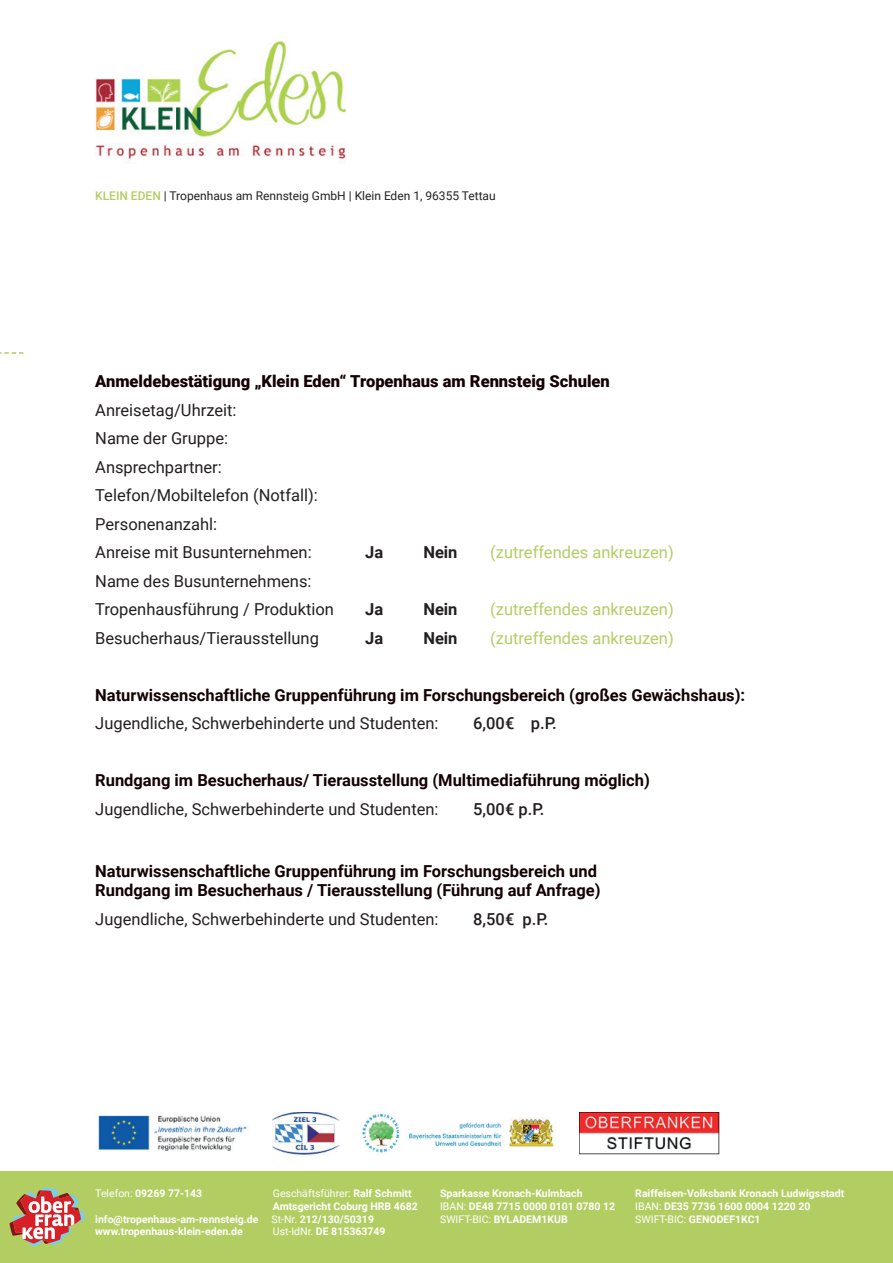
<style>
.page{position:relative;width:893px;height:1263px;background:#fff}
.page>*{position:absolute;margin:0;border:0;box-sizing:border-box;transform-origin:0 0}
.t1{font:16.5px/28.5px "Roboto";color:#231f20}
.t2{font:700 16.5px/18.9px "Roboto";color:#130003}
.t3{font:16.5px "Roboto";color:#b2ce63}
.t4{font:900 16.5px "Roboto";color:#130003}
.t5{font:500 16.5px "Roboto";color:#231f20}
.t6{font:700 16.5px "Roboto";color:#231f20}
.t7{font:12px "Roboto";color:#231f20}
.t8{font:700 10.5px "Roboto";color:#fff}
.t9{font:10.5px "Roboto";color:#fff}
.s1{font-weight:500;color:#b2cc63}
.s2{font-weight:400}
.s3{font-weight:700}
</style>
<div class="page">
<svg style="left:0;top:352px;width:23px;height:2px"></svg>
<img style="left:94px;top:41px;width:252px;height:118px">
<div style="left:0;top:1171px;width:893px;height:92px;background:#b2ce63"></div>
<img style="left:98px;top:1115px;width:149px;height:36px">
<img style="left:272px;top:1112px;width:67px;height:43px">
<img style="left:361px;top:1112px;width:193px;height:41px">
<img style="left:580px;top:1112px;width:140px;height:42px">
<svg style="left:10px;top:1188px;width:75px;height:59px"></svg>
<p class="t7" style="left:95px;top:187px;width:402px"><span class="s1">KLEIN EDEN</span> | Tropenhaus am Rennsteig GmbH | Klein Eden 1, 96355 Tettau</p>
<p class="t4" style="left:95px;top:370px;width:516px">Anmeldebestätigung „Klein Eden“ Tropenhaus am Rennsteig Schulen</p>
<p class="t1" style="left:95px;top:395px;width:224px">Anreisetag/Uhrzeit:<br>Name der Gruppe:<br>Ansprechpartner:<br>Telefon/Mobiltelefon (Notfall):<br>Personenanzahl:<br>Anreise mit Busunternehmen:</p>
<p class="t6" style="left:365px;top:541px;width:20px">Ja</p>
<p class="t6" style="left:423px;top:541px;width:36px">Nein</p>
<p class="t3" style="left:490px;top:541px;width:185px">(zutreffendes ankreuzen)</p>
<p class="t1" style="left:95px;top:566px;width:240px">Name des Busunternehmens:<br>Tropenhausführung / Produktion</p>
<p class="t6" style="left:365px;top:598px;width:20px">Ja</p>
<p class="t6" style="left:423px;top:598px;width:36px">Nein</p>
<p class="t3" style="left:490px;top:598px;width:185px">(zutreffendes ankreuzen)</p>
<p class="t1" style="left:95px;top:623px;width:225px">Besucherhaus/Tierausstellung</p>
<p class="t6" style="left:365px;top:626px;width:20px">Ja</p>
<p class="t6" style="left:423px;top:626px;width:36px">Nein</p>
<p class="t3" style="left:490px;top:626px;width:185px">(zutreffendes ankreuzen)</p>
<p class="t2" style="left:95px;top:685px;width:651px">Naturwissenschaftliche Gruppenführung im Forschungsbereich (großes Gewächshaus):</p>
<p class="t1" style="left:95px;top:708px;width:345px">Jugendliche, Schwerbehinderte und Studenten:</p>
<p class="t5" style="left:473px;top:712px;width:85px">6,00€ p.P.</p>
<p class="t2" style="left:95px;top:770px;width:556px">Rundgang im Besucherhaus/ Tierausstellung (Multimediaführung möglich)</p>
<p class="t1" style="left:95px;top:794px;width:345px">Jugendliche, Schwerbehinderte und Studenten:</p>
<p class="t5" style="left:473px;top:797px;width:73px">5,00€ p.P.</p>
<p class="t2" style="left:95px;top:861px;width:507px">Naturwissenschaftliche Gruppenführung im Forschungsbereich und<br>Rundgang im Besucherhaus / Tierausstellung (Führung auf Anfrage)</p>
<p class="t1" style="left:95px;top:904px;width:345px">Jugendliche, Schwerbehinderte und Studenten:</p>
<p class="t5" style="left:473px;top:907px;width:77px">8,50€ p.P.</p>
<p class="t8" style="left:95px;top:1186px;width:108px"><span class="s2">Telefon:</span> 09269 77-143</p>
<p class="t9" style="left:273px;top:1186px;width:140px">Geschäftsführer: <span class="s3">Ralf Schmitt</span></p>
<p class="t8" style="left:440px;top:1186px;width:144px">Sparkasse Kronach-Kulmbach</p>
<p class="t8" style="left:635px;top:1186px;width:211px">Raiffeisen-Volksbank Kronach Ludwigsstadt</p>
<p class="t8" style="left:273px;top:1199px;width:147px">Amtsgericht Coburg HRB 4682</p>
<p class="t8" style="left:440px;top:1199px;width:177px"><span class="s2">IBAN:</span> DE48 7715 0000 0101 0780 12</p>
<p class="t8" style="left:635px;top:1199px;width:177px"><span class="s2">IBAN:</span> DE35 7736 1600 0004 1220 20</p>
<p class="t8" style="left:95px;top:1211px;width:280px">info@tropenhaus-am-rennsteig.de <span class="s2">St-Nr.</span> 212/130/50319</p>
<p class="t8" style="left:440px;top:1211px;width:129px"><span class="s2">SWIFT-BIC:</span> BYLADEM1KUB</p>
<p class="t8" style="left:635px;top:1211px;width:127px"><span class="s2">SWIFT-BIC:</span> GENODEF1KC1</p>
<p class="t8" style="left:95px;top:1224px;width:149px">www.tropenhaus-klein-eden.de</p>
<p class="t8" style="left:273px;top:1224px;width:114px"><span class="s2">Ust-IdNr.</span> DE 815363749</p>
</div>
